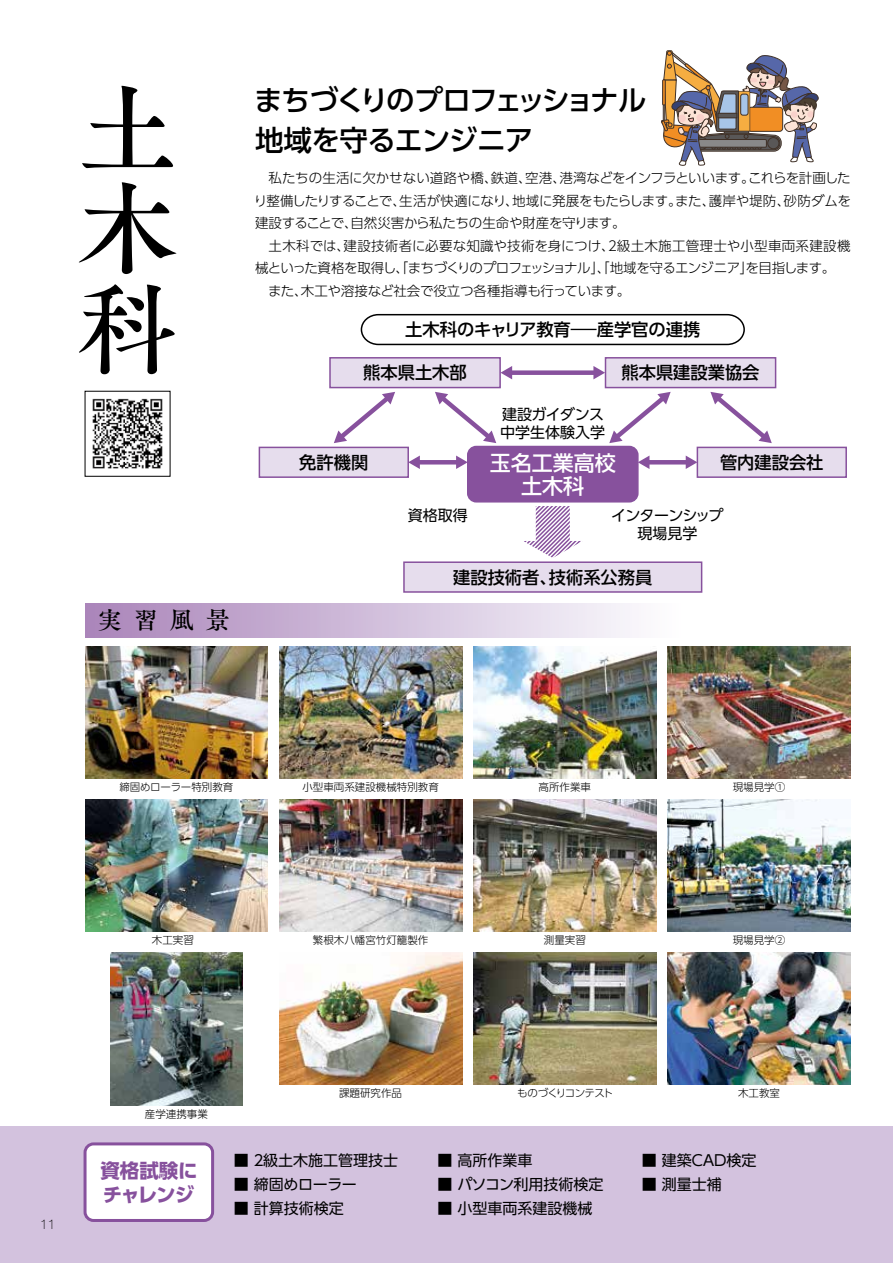
<style>
.page{position:relative;width:893px;height:1263px;background:#fff}
.page>*{position:absolute;margin:0;border:0;box-sizing:border-box;transform-origin:0 0}
.t1{font:100.5px/100.5px "Tsuku A Old Min Pr 6 D";color:#000;text-align:justify}
.t2{font:500 28.5px/40.5px "UD Shin Go Pro";letter-spacing:-.04em;color:#000}
.t3{font:24px "Tsuku A Old Min Pr 6 D";color:#000}
.t4{font:500 21px/22.5px "UD Shin Go Pro";color:#fff;text-align:center}
.t5{font:700 19.5px/24px "UD Shin Go Pro";letter-spacing:-.03em;color:#87519d}
.t6{font:500 17.25px "UD Shin Go Pro";color:#000}
.t7{font:15px/18px "UD Shin Go Pro";color:#000}
.t8{font:15px/18px "UD Shin Go Pro";letter-spacing:-.045em;color:#000;text-align:center}
.t9{font:15px "UD Shin Go Pro";letter-spacing:-.02em;color:#000}
.t10{font:15px "UD Shin Go Pro";letter-spacing:-.105em;color:#000}
.t11{font:300 13.5px/22.5px "UD Shin Go Pro";letter-spacing:-.02em;color:#000;text-align:justify}
.t12{font:300 13.5px "UD Shin Go Pro";letter-spacing:-.055em;color:#000}
.t13{font:300 13.5px "UD Shin Go Pro";letter-spacing:.02em;color:#000}
.t14{font:100 13.5px "Helvetica Neue";color:#000}
.t15{font:300 10.5px "UD Shin Go Pro";color:#000}
.t16{font:300 10.5px "UD Shin Go Pro";letter-spacing:-.065em;color:#000}
</style>
<div class="page">
<div style="left:0;top:1127px;width:893px;height:136px;background:#d3c2de"></div>
<img style="left:279px;top:952px;width:183px;height:132px">
<img style="left:668px;top:952px;width:182px;height:132px">
<img style="left:111px;top:952px;width:131px;height:153px">
<img style="left:473px;top:952px;width:183px;height:132px">
<img style="left:279px;top:799px;width:183px;height:132px">
<img style="left:668px;top:799px;width:182px;height:132px">
<img style="left:85px;top:799px;width:183px;height:132px">
<img style="left:473px;top:799px;width:183px;height:132px">
<img style="left:279px;top:646px;width:183px;height:132px">
<img style="left:668px;top:646px;width:182px;height:132px">
<img style="left:85px;top:646px;width:183px;height:132px">
<img style="left:473px;top:646px;width:183px;height:132px">
<div style="left:85px;top:1144px;width:128px;height:76px;background:#fff;border-radius:9px"></div>
<div style="left:84px;top:1142px;width:130px;height:80px;border:3px solid #87519d;border-radius:9px"></div>
<div style="left:85px;top:603px;width:595px;height:35px;background:linear-gradient(to right,#a984b9,#fdfeff)"></div>
<svg style="left:360px;top:313px;width:385px;height:33px"></svg>
<div style="left:404px;top:562px;width:298px;height:30px;background:#e6dded"></div>
<div style="left:403px;top:561px;width:299px;height:32px;border:2px solid #87519d"></div>
<div style="left:468px;top:446px;width:170px;height:56px;background:#87519d;border-radius:9px"></div>
<div style="left:467px;top:446px;width:172px;height:56px;border:2px solid #87519d;border-radius:9px"></div>
<div style="left:330px;top:358px;width:170px;height:30px;background:#e6dded"></div>
<div style="left:329px;top:357px;width:172px;height:31px;border:2px solid #87519d"></div>
<div style="left:259px;top:447px;width:149px;height:30px;background:#e6dded"></div>
<div style="left:259px;top:447px;width:150px;height:31px;border:2px solid #87519d"></div>
<div style="left:697px;top:447px;width:149px;height:30px;background:#e6dded"></div>
<div style="left:697px;top:447px;width:150px;height:31px;border:2px solid #87519d"></div>
<div style="left:605px;top:358px;width:171px;height:30px;background:#e6dded"></div>
<div style="left:605px;top:357px;width:171px;height:31px;border:2px solid #87519d"></div>
<svg style="left:524px;top:506px;width:57px;height:52px"></svg>
<div style="left:510px;top:370px;width:85px;height:5px;background:#87519d"></div>
<svg style="left:500px;top:366px;width:12px;height:13px"></svg>
<svg style="left:593px;top:366px;width:12px;height:13px"></svg>
<hr style="left:418px;top:460px;width:40px;height:4px;background:#87519d">
<svg style="left:408px;top:455px;width:12px;height:14px"></svg>
<svg style="left:456px;top:455px;width:12px;height:14px"></svg>
<svg style="left:334px;top:392px;width:61px;height:51px"></svg>
<svg style="left:435px;top:392px;width:61px;height:51px"></svg>
<svg style="left:609px;top:392px;width:62px;height:51px"></svg>
<svg style="left:710px;top:392px;width:62px;height:51px"></svg>
<hr style="left:647px;top:460px;width:41px;height:4px;background:#87519d">
<svg style="left:638px;top:455px;width:11px;height:14px"></svg>
<svg style="left:686px;top:455px;width:11px;height:14px"></svg>
<img style="left:92px;top:398px;width:71px;height:71px">
<svg style="left:661px;top:50px;width:158px;height:116px"></svg>
<h1 class="t1" style="left:77px;top:75px;width:101px">土木科</h1>
<h3 class="t3" style="left:98px;top:599px;width:133px">実習風景</h3>
<h2 class="t2" style="left:254px;top:79px;width:394px">まちづくりのプロフェッショナル地域を守るエンジニア</h2>
<p class="t11" style="left:254px;top:166px;width:598px;text-indent:15px">私たちの生活に欠かせない道路や橋、鉄道、空港、港湾などをインフラといいます。これらを計画したり整備したりすることで、生活が快適になり、地域に発展をもたらします。また、護岸や堤防、砂防ダムを建設することで、自然災害から私たちの生命や財産を守ります。</p>
<p class="t13" style="left:269px;top:235px;width:583px">土木科では、建設技術者に必要な知識や技術を身につけ、２級土木施工管理士や小型車両系建設機</p>
<p class="t12" style="left:255px;top:257px;width:582px">械といった資格を取得し、「まちづくりのプロフェッショナル」、「地域を守るエンジニア」を目指します。</p>
<p class="t11" style="left:268px;top:279px;width:364px">また、木工や溶接など社会で役立つ各種指導も行っています。</p>
<p class="t6" style="left:405px;top:316px;width:297px">土木科のキャリア教育―産学官の連携</p>
<p class="t6" style="left:363px;top:359px;width:105px">熊本県土木部</p>
<p class="t7" style="left:500px;top:405px;width:106px">建設ガイダンス中学生体験入学</p>
<p class="t6" style="left:621px;top:359px;width:139px">熊本県建設業協会</p>
<h3 class="t4" style="left:490px;top:451px;width:127px">玉名工業高校土木科</h3>
<p class="t6" style="left:299px;top:448px;width:70px">免許機関</p>
<p class="t6" style="left:720px;top:448px;width:105px">管内建設会社</p>
<p class="t7" style="left:408px;top:506px;width:61px">資格取得</p>
<p class="t8" style="left:611px;top:506px;width:114px">インターンシップ現場見学</p>
<p class="t6" style="left:453px;top:563px;width:201px">建設技術者、技術系公務員</p>
<p class="t15" style="left:119px;top:778px;width:115px">締固めローラー特別教育</p>
<p class="t15" style="left:302px;top:778px;width:138px">小型車両系建設機械特別教育</p>
<p class="t15" style="left:539px;top:778px;width:54px">高所作業車</p>
<p class="t15" style="left:733px;top:778px;width:54px">現場見学①</p>
<p class="t15" style="left:152px;top:931px;width:44px">木工実習</p>
<p class="t15" style="left:313px;top:931px;width:117px">繁根木八幡宮竹灯籠製作</p>
<p class="t15" style="left:544px;top:931px;width:43px">測量実習</p>
<p class="t15" style="left:733px;top:931px;width:54px">現場見学②</p>
<p class="t14" style="left:40px;top:1214px;width:17px">11</p>
<p class="t15" style="left:145px;top:1106px;width:64px">産学連携事業</p>
<h3 class="t5" style="left:100px;top:1158px;width:99px">資格試験にチャレンジ</h3>
<p class="t16" style="left:517px;top:1085px;width:98px">ものづくりコンテスト</p>
<p class="t15" style="left:339px;top:1085px;width:65px">課題研究作品</p>
<p class="t15" style="left:738px;top:1085px;width:43px">木工教室</p>
<p class="t7" style="left:234px;top:1150px;width:166px">■ ２級土木施工管理技士</p>
<p class="t9" style="left:234px;top:1172px;width:125px">■ 締固めローラー</p>
<p class="t7" style="left:234px;top:1198px;width:111px">■ 計算技術検定</p>
<p class="t7" style="left:438px;top:1150px;width:96px">■ 高所作業車</p>
<p class="t7" style="left:438px;top:1174px;width:168px">■ パソコン利用技術検定</p>
<p class="t7" style="left:438px;top:1198px;width:156px">■ 小型車両系建設機械</p>
<p class="t10" style="left:642px;top:1148px;width:116px">■ 建築ＣＡＤ検定</p>
<p class="t7" style="left:642px;top:1174px;width:81px">■ 測量士補</p>
</div>
